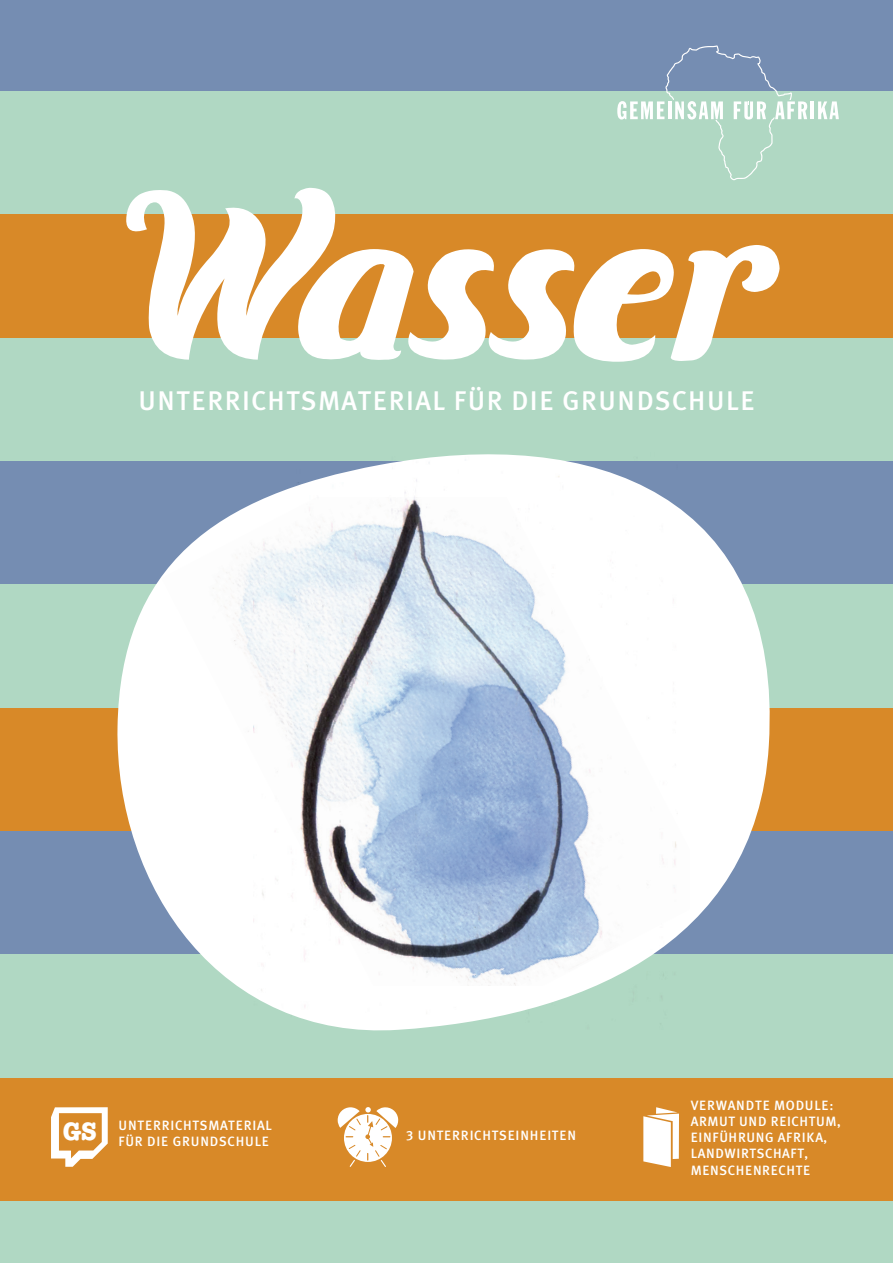
<style>
.page{position:relative;width:893px;height:1263px;background:#fff}
.page>*{position:absolute;margin:0;border:0;box-sizing:border-box;transform-origin:0 0}
.t1{font:300px "Carten";color:#fff}
.t2{font:27px "Meta Plus Medium Caps";letter-spacing:.05em;color:#fff}
.t3{font:700 25.5px "American Typewriter";color:#fff}
.t4{font:13.5px/16.2px "Meta Plus Medium Caps";letter-spacing:.05em;color:#fff}
</style>
<div class="page">
<div style="left:0;top:0;width:893px;height:94px;background:#758db2"></div>
<div style="left:0;top:91px;width:893px;height:128px;background:#b0d8c3"></div>
<div style="left:0;top:215px;width:893px;height:126px;background:#d88928"></div>
<div style="left:0;top:338px;width:893px;height:125px;background:#b0d8c3"></div>
<div style="left:0;top:461px;width:893px;height:129px;background:#758db2"></div>
<div style="left:0;top:585px;width:893px;height:127px;background:#b0d8c3"></div>
<div style="left:0;top:708px;width:893px;height:128px;background:#d88928"></div>
<div style="left:0;top:831px;width:893px;height:128px;background:#758db2"></div>
<div style="left:0;top:955px;width:893px;height:125px;background:#b0d8c3"></div>
<div style="left:0;top:1078px;width:893px;height:127px;background:#d88928"></div>
<div style="left:0;top:1201px;width:893px;height:62px;background:#b0d8c3"></div>
<svg style="left:115px;top:517px;width:669px;height:514px"></svg>
<img style="left:253px;top:454px;width:425px;height:576px">
<img style="left:161px;top:497px;width:529px;height:488px">
<hr style="left:811px;top:101px;width:3px;height:18px;background:#fff">
<svg style="left:818px;top:101px;width:21px;height:18px"></svg>
<svg style="left:617px;top:45px;width:190px;height:135px"></svg>
<svg style="left:643px;top:1107px;width:36px;height:60px"></svg>
<svg style="left:338px;top:1107px;width:61px;height:60px"></svg>
<svg style="left:51px;top:1107px;width:57px;height:60px"></svg>
<h1 class="t1" style="left:116px;top:72px;width:662px">Wasser</h1>
<h2 class="t2" style="left:138px;top:385px;width:618px">UNTERRICHTSMATERIAL FÜR DIE GRUNDSCHULE</h2>
<p class="t4" style="left:119px;top:1117px;width:155px">UNTERRICHTSMATERIAL<br>FÜR DIE GRUNDSCHULE</p>
<h3 class="t3" style="left:63px;top:1116px;width:36px">GS</h3>
<p class="t4" style="left:406px;top:1127px;width:172px">3 UNTERRICHTSEINHEITEN</p>
<p class="t4" style="left:691px;top:1097px;width:152px">VERWANDTE MODULE:<br>ARMUT UND REICHTUM,<br>EINFÜHRUNG AFRIKA,<br>LANDWIRTSCHAFT,<br>MENSCHENRECHTE</p>
</div>
